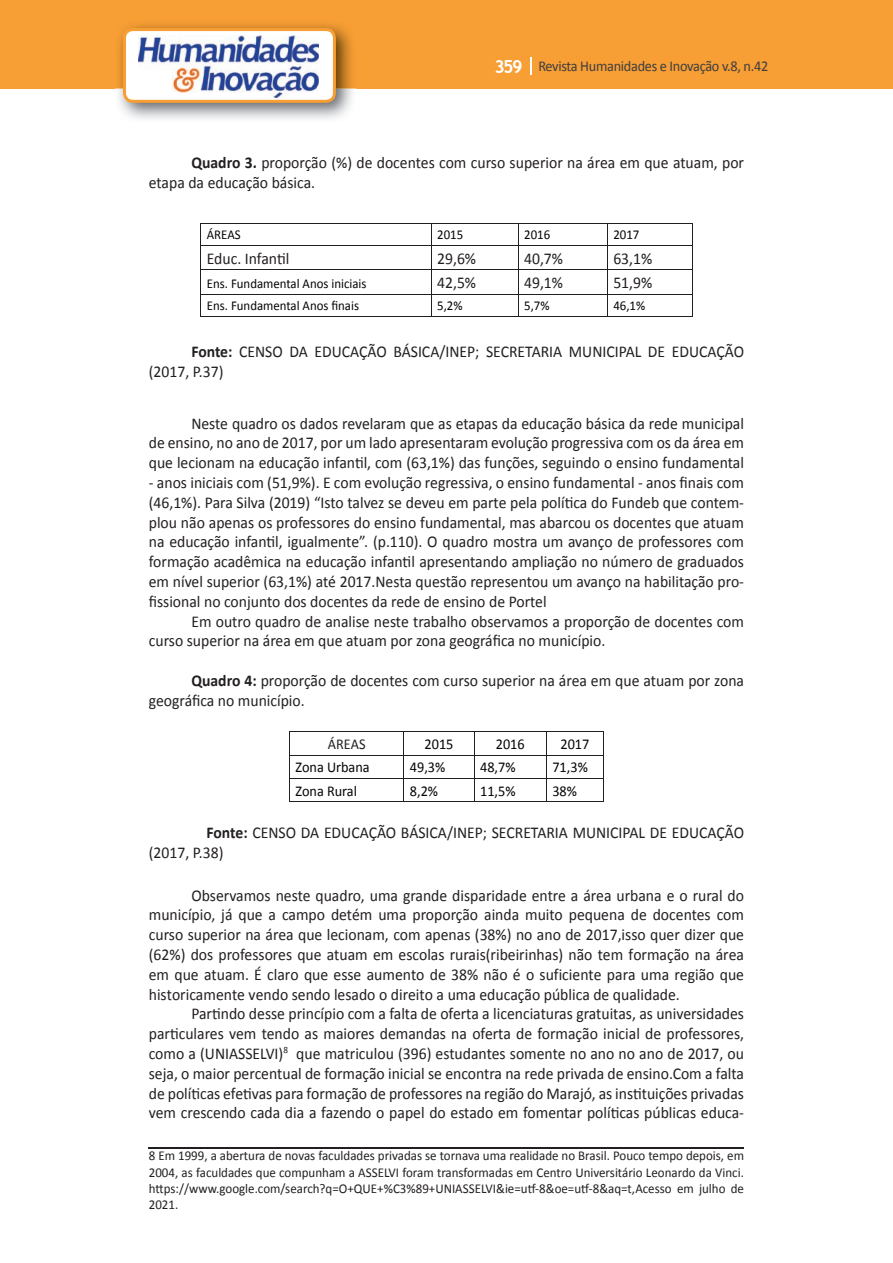
<style>
.page{position:relative;width:893px;height:1263px;background:#fff}
.page>*{position:absolute;margin:0;border:0;box-sizing:border-box;transform-origin:0 0}
.t1{font:16.5px/19.8px "Calibri";color:#231f20;scale:.95 1}
.t2{font:15px "Calibri";color:#040503;scale:.95 1}
.t3{font:15px "Calibri";letter-spacing:-.02em;color:#3e3e3f;scale:.95 1}
.t4{font:15px "Calibri";color:#231f20;scale:.95 1}
.t5{font:13.5px/16.2px "Calibri";color:#231f20;text-align:justify;scale:.96 1}
.t6{font:13.5px "Calibri";color:#040503;scale:.95 1}
.s1{font-family:"Trebuchet MS";font-weight:700;font-size:18px;color:#fff}
.s2{font-weight:700}
</style>
<div class="page">
<div style="left:0;top:0;width:893px;height:88px;background:#f79e34"></div>
<svg style="left:530px;top:57px;width:2px;height:18px"></svg>
<img style="left:115px;top:24px;width:241px;height:95px">
<svg style="left:123px;top:28px;width:213px;height:75px"></svg>
<hr style="left:200px;top:223px;width:231px;height:1px;background:#231f20">
<hr style="left:431px;top:223px;width:87px;height:1px;background:#231f20">
<hr style="left:518px;top:223px;width:89px;height:1px;background:#231f20">
<hr style="left:607px;top:223px;width:85px;height:1px;background:#231f20">
<hr style="left:200px;top:245px;width:231px;height:1px;background:#231f20">
<hr style="left:431px;top:245px;width:87px;height:1px;background:#231f20">
<hr style="left:518px;top:245px;width:89px;height:1px;background:#231f20">
<hr style="left:607px;top:245px;width:85px;height:1px;background:#231f20">
<hr style="left:200px;top:269px;width:231px;height:1px;background:#231f20">
<hr style="left:431px;top:269px;width:87px;height:1px;background:#231f20">
<hr style="left:518px;top:269px;width:89px;height:1px;background:#231f20">
<hr style="left:607px;top:269px;width:85px;height:1px;background:#231f20">
<hr style="left:200px;top:294px;width:231px;height:1px;background:#231f20">
<svg style="left:200px;top:224px;width:1px;height:92px"></svg>
<hr style="left:431px;top:294px;width:87px;height:1px;background:#231f20">
<svg style="left:431px;top:224px;width:1px;height:92px"></svg>
<hr style="left:518px;top:294px;width:89px;height:1px;background:#231f20">
<svg style="left:518px;top:224px;width:1px;height:92px"></svg>
<hr style="left:607px;top:294px;width:85px;height:1px;background:#231f20">
<svg style="left:607px;top:224px;width:1px;height:92px"></svg>
<svg style="left:692px;top:224px;width:1px;height:92px"></svg>
<hr style="left:200px;top:316px;width:231px;height:1px;background:#231f20">
<hr style="left:431px;top:316px;width:87px;height:1px;background:#231f20">
<hr style="left:518px;top:316px;width:89px;height:1px;background:#231f20">
<hr style="left:607px;top:316px;width:85px;height:1px;background:#231f20">
<hr style="left:289px;top:731px;width:115px;height:1px;background:#231f20">
<hr style="left:404px;top:731px;width:70px;height:1px;background:#231f20">
<hr style="left:474px;top:731px;width:72px;height:1px;background:#231f20">
<hr style="left:546px;top:731px;width:58px;height:1px;background:#231f20">
<hr style="left:289px;top:755px;width:115px;height:1px;background:#231f20">
<hr style="left:404px;top:755px;width:70px;height:1px;background:#231f20">
<hr style="left:474px;top:755px;width:72px;height:1px;background:#231f20">
<hr style="left:546px;top:755px;width:58px;height:1px;background:#231f20">
<hr style="left:289px;top:778px;width:115px;height:1px;background:#231f20">
<svg style="left:289px;top:732px;width:1px;height:69px"></svg>
<hr style="left:404px;top:778px;width:70px;height:1px;background:#231f20">
<hr style="left:474px;top:778px;width:72px;height:1px;background:#231f20">
<svg style="left:474px;top:732px;width:1px;height:69px"></svg>
<hr style="left:546px;top:778px;width:58px;height:1px;background:#231f20">
<svg style="left:546px;top:732px;width:1px;height:69px"></svg>
<svg style="left:603px;top:732px;width:1px;height:69px"></svg>
<hr style="left:289px;top:801px;width:115px;height:1px;background:#231f20">
<hr style="left:404px;top:801px;width:70px;height:1px;background:#231f20">
<hr style="left:474px;top:801px;width:72px;height:1px;background:#231f20">
<hr style="left:546px;top:801px;width:58px;height:1px;background:#231f20">
<hr style="left:149px;top:1148px;width:595px;height:1px;background:#231f20">
<p class="t3" style="left:495px;top:57px;width:290px"><span class="s1">359</span> Revista Humanidades e Inovação v.8, n.42</p>
<p class="t1" style="left:149px;top:153px;width:628px;text-indent:43px"><span class="s2">Quadro 3.</span> proporção (%) de docentes com curso superior na área em que atuam, por etapa da educação básica.</p>
<p class="t6" style="left:207px;top:226px;width:37px">ÁREAS</p>
<p class="t6" style="left:437px;top:226px;width:29px">2015</p>
<p class="t6" style="left:524px;top:226px;width:29px">2016</p>
<p class="t6" style="left:613px;top:226px;width:29px">2017</p>
<p class="t1" style="left:207px;top:248px;width:88px">Educ. Infantil</p>
<p class="t1" style="left:437px;top:248px;width:43px">29,6%</p>
<p class="t1" style="left:524px;top:248px;width:43px">40,7%</p>
<p class="t1" style="left:613px;top:248px;width:43px">63,1%</p>
<p class="t6" style="left:207px;top:275px;width:170px">Ens. Fundamental Anos iniciais</p>
<p class="t1" style="left:437px;top:273px;width:43px">42,5%</p>
<p class="t1" style="left:524px;top:273px;width:43px">49,1%</p>
<p class="t1" style="left:613px;top:273px;width:43px">51,9%</p>
<p class="t6" style="left:207px;top:297px;width:162px">Ens. Fundamental Anos finais</p>
<p class="t6" style="left:437px;top:297px;width:28px">5,2%</p>
<p class="t6" style="left:524px;top:297px;width:28px">5,7%</p>
<p class="t6" style="left:613px;top:297px;width:35px">46,1%</p>
<p class="t1" style="left:149px;top:342px;width:628px;text-indent:43px"><span class="s2">Fonte:</span> CENSO DA EDUCAÇÃO BÁSICA/INEP; SECRETARIA MUNICIPAL DE EDUCAÇÃO (2017, P.37)</p>
<p class="t1" style="left:149px;top:413px;width:628px;text-align:justify;text-indent:43px">Neste quadro os dados revelaram que as etapas da educação básica da rede municipal de ensino, no ano de 2017, por um lado apresentaram evolução progressiva com os da área em que lecionam na educação infantil, com (63,1%) das funções, seguindo o ensino fundamental</p>
<p class="t1" style="left:149px;top:473px;width:628px;text-align:justify">- anos iniciais com (51,9%). E com evolução regressiva, o ensino fundamental - anos finais com (46,1%). Para Silva (2019) “Isto talvez se deveu em parte pela política do Fundeb que contem&shy;plou não apenas os professores do ensino fundamental, mas abarcou os docentes que atuam na educação infantil, igualmente”. (p.110). O quadro mostra um avanço de professores com formação acadêmica na educação infantil apresentando ampliação no número de graduados em nível superior (63,1%) até 2017.Nesta questão representou um avanço na habilitação pro&shy;fissional no conjunto dos docentes da rede de ensino de Portel</p>
<p class="t1" style="left:149px;top:611px;width:628px;text-indent:43px">Em outro quadro de analise neste trabalho observamos a proporção de docentes com curso superior na área em que atuam por zona geográfica no município.</p>
<p class="t1" style="left:149px;top:671px;width:628px;text-indent:43px"><span class="s2">Quadro 4:</span> proporção de docentes com curso superior na área em que atuam por zona geográfica no município.</p>
<p class="t4" style="left:328px;top:735px;width:41px">ÁREAS</p>
<p class="t2" style="left:425px;top:735px;width:32px">2015</p>
<p class="t2" style="left:496px;top:735px;width:32px">2016</p>
<p class="t2" style="left:560px;top:735px;width:32px">2017</p>
<p class="t2" style="left:296px;top:758px;width:80px">Zona Urbana</p>
<p class="t2" style="left:410px;top:758px;width:39px">49,3%</p>
<p class="t2" style="left:480px;top:758px;width:39px">48,7%</p>
<p class="t2" style="left:552px;top:758px;width:39px">71,3%</p>
<p class="t2" style="left:296px;top:781px;width:66px">Zona Rural</p>
<p class="t2" style="left:410px;top:781px;width:31px">8,2%</p>
<p class="t2" style="left:480px;top:781px;width:39px">11,5%</p>
<p class="t2" style="left:552px;top:781px;width:27px">38%</p>
<p class="t1" style="left:149px;top:823px;width:628px;text-indent:58px"><span class="s2">Fonte:</span> CENSO DA EDUCAÇÃO BÁSICA/INEP; SECRETARIA MUNICIPAL DE EDUCAÇÃO (2017, P.38)</p>
<p class="t1" style="left:149px;top:885px;width:628px;text-align:justify;text-indent:43px">Observamos neste quadro, uma grande disparidade entre a área urbana e o rural do município, já que a campo detém uma proporção ainda muito pequena de docentes com curso superior na área que lecionam, com apenas (38%) no ano de 2017,isso quer dizer que (62%) dos professores que atuam em escolas rurais(ribeirinhas) não tem formação na área em que atuam. É claro que esse aumento de 38% não é o suficiente para uma região que historicamente vendo sendo lesado o direito a uma educação pública de qualidade.</p>
<p class="t1" style="left:149px;top:1004px;width:628px;text-align:justify;text-indent:43px">Partindo desse princípio com a falta de oferta a licenciaturas gratuitas, as universidades particulares vem tendo as maiores demandas na oferta de formação inicial de professores, como a (UNIASSELVI)<sup>8</sup> que matriculou (396) estudantes somente no ano no ano de 2017, ou seja, o maior percentual de formação inicial se encontra na rede privada de ensino.Com a falta de políticas efetivas para formação de professores na região do Marajó, as instituições privadas vem crescendo cada dia a fazendo o papel do estado em fomentar políticas públicas educa-</p>
<p class="t5" style="left:149px;top:1148px;width:622px">8 Em 1999, a abertura de novas faculdades privadas se tornava uma realidade no Brasil. Pouco tempo depois, em 2004, as faculdades que compunham a ASSELVI foram transformadas em Centro Universitário Leonardo da Vinci. https://www.google.com/search?q=O+QUE+%C3%89+UNIASSELVI&amp;ie=utf-8&amp;oe=utf-8&amp;aq=t,Acesso em julho de 2021.</p>
</div>
